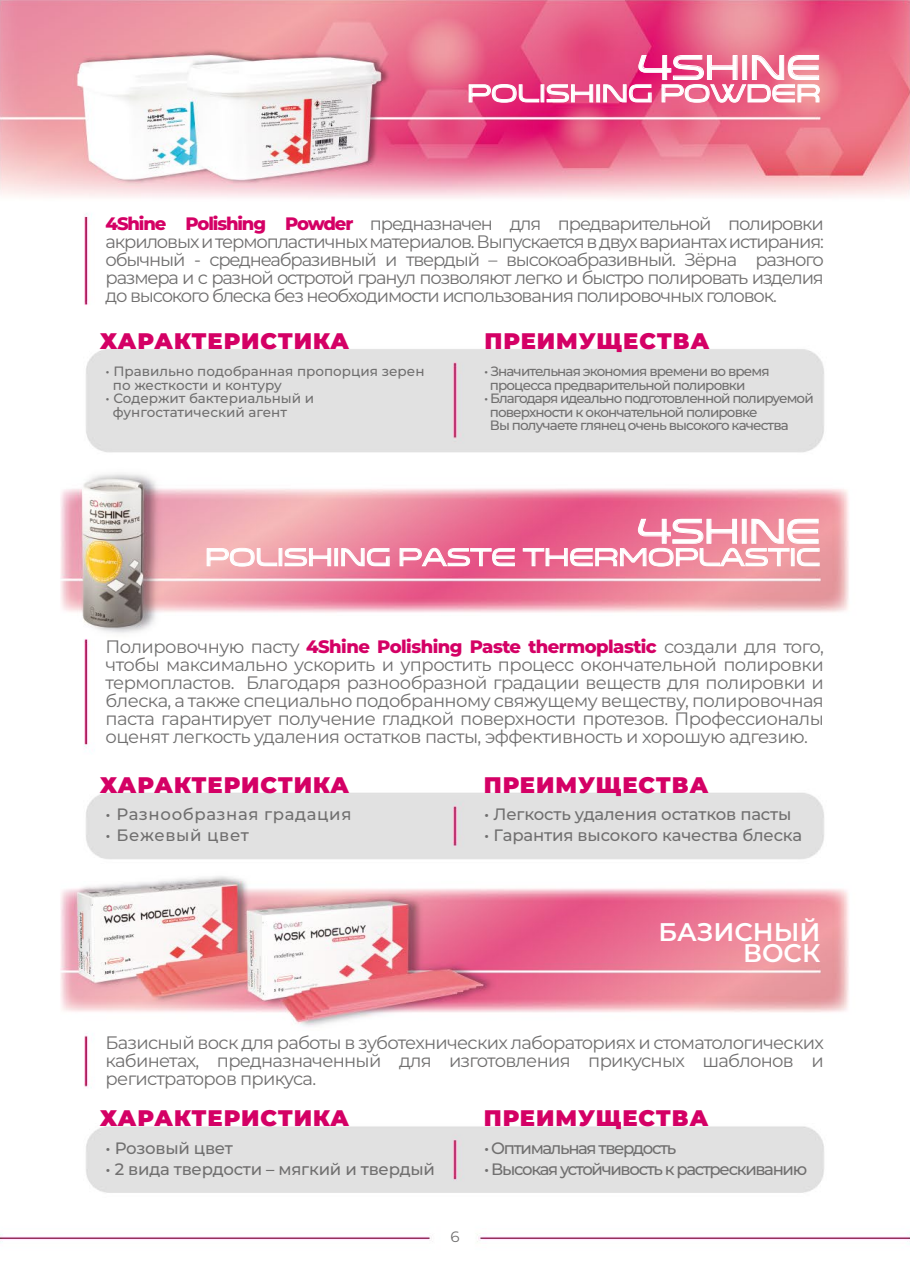
<style>
.page{position:relative;width:910px;height:1280px;background:#fff}
.page>*{position:absolute;margin:0;border:0;box-sizing:border-box;transform-origin:0 0}
.t1{font:35.1px "Venera 700";letter-spacing:-.02em;color:#fff}
.t2{font:600 25.5px/21px "Montserrat";color:#fff;text-align:right}
.t3{font:25.2px "Venera 700";letter-spacing:-.02em;color:#fff}
.t4{font:900 22.5px "Montserrat";letter-spacing:.04em;color:#d40065}
.t5{font:18px/18px "Montserrat";letter-spacing:-.04em;color:#706f6f;text-align:justify}
.t6{font:500 16.5px "Montserrat";letter-spacing:-.015em;color:#706f6f}
.t7{font:500 16.5px "Montserrat";letter-spacing:-.08em;color:#706f6f}
.t8{font:500 16.5px "Montserrat";letter-spacing:.04em;color:#706f6f}
.t9{font:15px "Montserrat";color:#706f6f}
.t10{font:500 13.5px/13.5px "Montserrat";letter-spacing:-.065em;color:#706f6f}
.t11{font:500 13.5px/13.5px "Montserrat";color:#706f6f}
.s1{font-weight:800;color:#d40065}
</style>
<div class="page">
<img style="left:0;top:0;width:910px;height:1243px">
<svg style="left:469px;top:84px;width:70px;height:19px"></svg>
<svg style="left:547px;top:84px;width:46px;height:18px"></svg>
<div style="left:597px;top:85px;width:3px;height:17px;border:1px solid #fff"></div>
<svg style="left:603px;top:55px;width:217px;height:48px;background:#ea7096"></svg>
<svg style="left:207px;top:548px;width:70px;height:18px"></svg>
<div style="left:279px;top:548px;width:3px;height:18px;border:1px solid #fff"></div>
<svg style="left:285px;top:548px;width:46px;height:18px"></svg>
<div style="left:335px;top:548px;width:3px;height:18px;border:1px solid #fff"></div>
<svg style="left:341px;top:548px;width:49px;height:18px"></svg>
<svg style="left:400px;top:548px;width:115px;height:18px;background:#ed88a9"></svg>
<svg style="left:523px;top:519px;width:297px;height:47px;background:#ee8ca5"></svg>
<h1 class="t1" style="left:637px;top:46px;width:185px">4SHINE</h1>
<h3 class="t3" style="left:467px;top:78px;width:355px">POLISHING POWDER</h3>
<p class="t5" style="left:106px;top:214px;width:720px"><span class="s1">4Shine Polishing Powder</span> предназначен для предварительной полировки акриловых и термопластичных материалов. Выпускается в двух вариантах истирания: обычный - среднеабразивный и твердый – высокоабразивный. Зёрна разного размера и с разной остротой гранул позволяют легко и быстро полировать изделия до высокого блеска без необходимости использования полировочных головок.</p>
<p class="t4" style="left:100px;top:326px;width:251px">ХАРАКТЕРИСТИКА</p>
<p class="t11" style="left:113px;top:365px;width:313px;text-indent:-7px">• Правильно подобранная пропорция зерен по жесткости и контуру</p>
<p class="t11" style="left:113px;top:392px;width:203px;text-indent:-7px">• Содержит бактериальный и фунгостатический агент</p>
<p class="t4" style="left:485px;top:326px;width:226px">ПРЕИМУЩЕСТВА</p>
<p class="t10" style="left:490px;top:365px;width:281px;text-indent:-6px">• Значительная экономия времени во время процесса предварительной полировки</p>
<p class="t10" style="left:490px;top:392px;width:325px;text-indent:-6px">• Благодаря идеально подготовленной полируемой поверхности к окончательной полировке<br>Вы получаете глянец очень высокого качества</p>
<h1 class="t1" style="left:637px;top:510px;width:185px">4SHINE</h1>
<h3 class="t3" style="left:205px;top:542px;width:617px">POLISHING PASTE THERMOPLASTIC</h3>
<p class="t5" style="left:106px;top:637px;width:720px">Полировочную пасту <span class="s1">4Shine Polishing Paste thermoplastic</span> создали для того, чтобы максимально ускорить и упростить процесс окончательной полировки термопластов. Благодаря разнообразной градации веществ для полировки и блеска, а также специально подобранному свяжущему веществу, полировочная паста гарантирует получение гладкой поверхности протезов. Профессионалы оценят легкость удаления остатков пасты, эффективность и хорошую адгезию.</p>
<p class="t4" style="left:100px;top:770px;width:251px">ХАРАКТЕРИСТИКА</p>
<p class="t8" style="left:106px;top:803px;width:247px">• Разнообразная градация</p>
<p class="t8" style="left:106px;top:824px;width:145px">• Бежевый цвет</p>
<p class="t4" style="left:484px;top:770px;width:226px">ПРЕИМУЩЕСТВА</p>
<p class="t6" style="left:484px;top:803px;width:309px">• Легкость удаления остатков пасты</p>
<p class="t6" style="left:484px;top:824px;width:319px">• Гарантия высокого качества блеска</p>
<h2 class="t2" style="left:658px;top:920px;width:164px">БАЗИСНЫЙ<br>ВОСК</h2>
<p class="t5" style="left:106px;top:1033px;width:720px">Базисный воск для работы в зуботехнических лабораториях и стоматологических кабинетах, предназначенный для изготовления прикусных шаблонов и регистраторов прикуса.</p>
<p class="t4" style="left:100px;top:1103px;width:251px">ХАРАКТЕРИСТИКА</p>
<p class="t6" style="left:106px;top:1137px;width:129px">• Розовый цвет</p>
<p class="t6" style="left:106px;top:1158px;width:331px">• 2 вида твердости – мягкий и твердый</p>
<p class="t9" style="left:450px;top:1227px;width:11px">6</p>
<p class="t4" style="left:484px;top:1103px;width:226px">ПРЕИМУЩЕСТВА</p>
<p class="t7" style="left:484px;top:1137px;width:194px">• Оптимальная твердость</p>
<p class="t7" style="left:484px;top:1158px;width:324px">• Высокая устойчивость к растрескиванию</p>
</div>
